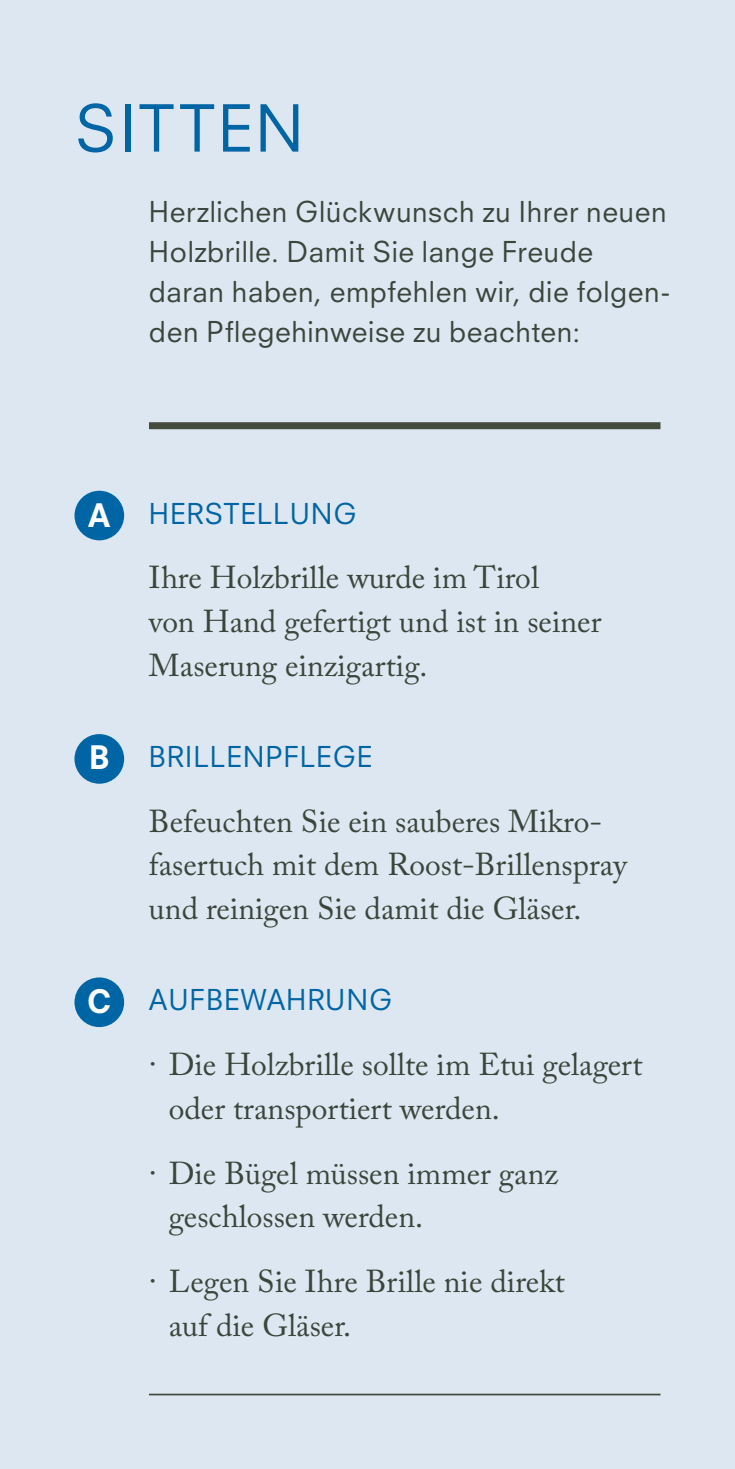
<style>
.page{position:relative;width:735px;height:1469px;background:#fff}
.page>*{position:absolute;margin:0;border:0;box-sizing:border-box;transform-origin:0 0}
._03_Titel{font:63px "Neuzeit SLT Std";letter-spacing:.04em;color:#0065a4}
._05_GS{font:31.5px/43.8px "Adobe Caslon Pro";color:#3a463b}
.t1{font:800 31.5px "Neuzeit SLT Std";color:#fff}
._03_Lead{font:28px/40.2px "Neuzeit SLT Std";letter-spacing:.02em;color:#3a463b}
._04_UT{font:28px "Neuzeit SLT Std";letter-spacing:.03em;color:#0065a4}
</style>
<div class="page">
<div style="left:0;top:0;width:734px;height:1468px;background:#dde7f2"></div>
<div style="left:74px;top:491px;width:50px;height:49px;background:#0065a4;border-radius:50%"></div>
<div style="left:74px;top:734px;width:50px;height:49px;background:#0065a4;border-radius:50%"></div>
<div style="left:74px;top:977px;width:50px;height:50px;background:#0065a4;border-radius:50%"></div>
<hr style="left:149px;top:1393px;width:511px;height:2px;background:#434c3d">
<div style="left:149px;top:422px;width:511px;height:7px;background:#434c3d"></div>
<p class="_03_Titel" style="left:74px;top:90px;width:231px">SITTEN</p>
<p class="_03_Lead" style="left:149px;top:191px;width:522px">Herzlichen Glückwunsch zu Ihrer neuen Holzbrille. Damit Sie lange Freude daran haben, empfehlen wir, die folgen&shy;den Pflegehinweise zu beachten:</p>
<p class="t1" style="left:88px;top:495px;width:24px">A</p>
<p class="_04_UT" style="left:149px;top:496px;width:209px">HERSTELLUNG</p>
<p class="_05_GS" style="left:149px;top:555px;width:453px">Ihre Holzbrille wurde im Tirol<br>von Hand gefertigt und ist in seiner<br>Maserung einzigartig.</p>
<p class="t1" style="left:89px;top:738px;width:23px">B</p>
<p class="_04_UT" style="left:149px;top:739px;width:225px">BRILLENPFLEGE</p>
<p class="_05_GS" style="left:149px;top:799px;width:479px">Befeuchten Sie ein sauberes Mikro&shy;fasertuch mit dem Roost-Brillenspray und reinigen Sie damit die Gläser.</p>
<p class="t1" style="left:87px;top:982px;width:26px">C</p>
<p class="_04_UT" style="left:149px;top:982px;width:245px">AUFBEWAHRUNG</p>
<p class="_05_GS" style="left:169px;top:1042px;width:475px;text-indent:-20px">· Die Holzbrille sollte im Etui gelagert oder transportiert werden.</p>
<p class="_05_GS" style="left:169px;top:1150px;width:390px;text-indent:-20px">· Die Bügel müssen immer ganz geschlossen werden.</p>
<p class="_05_GS" style="left:169px;top:1259px;width:397px;text-indent:-20px">· Legen Sie Ihre Brille nie direkt auf die Gläser.</p>
</div>
